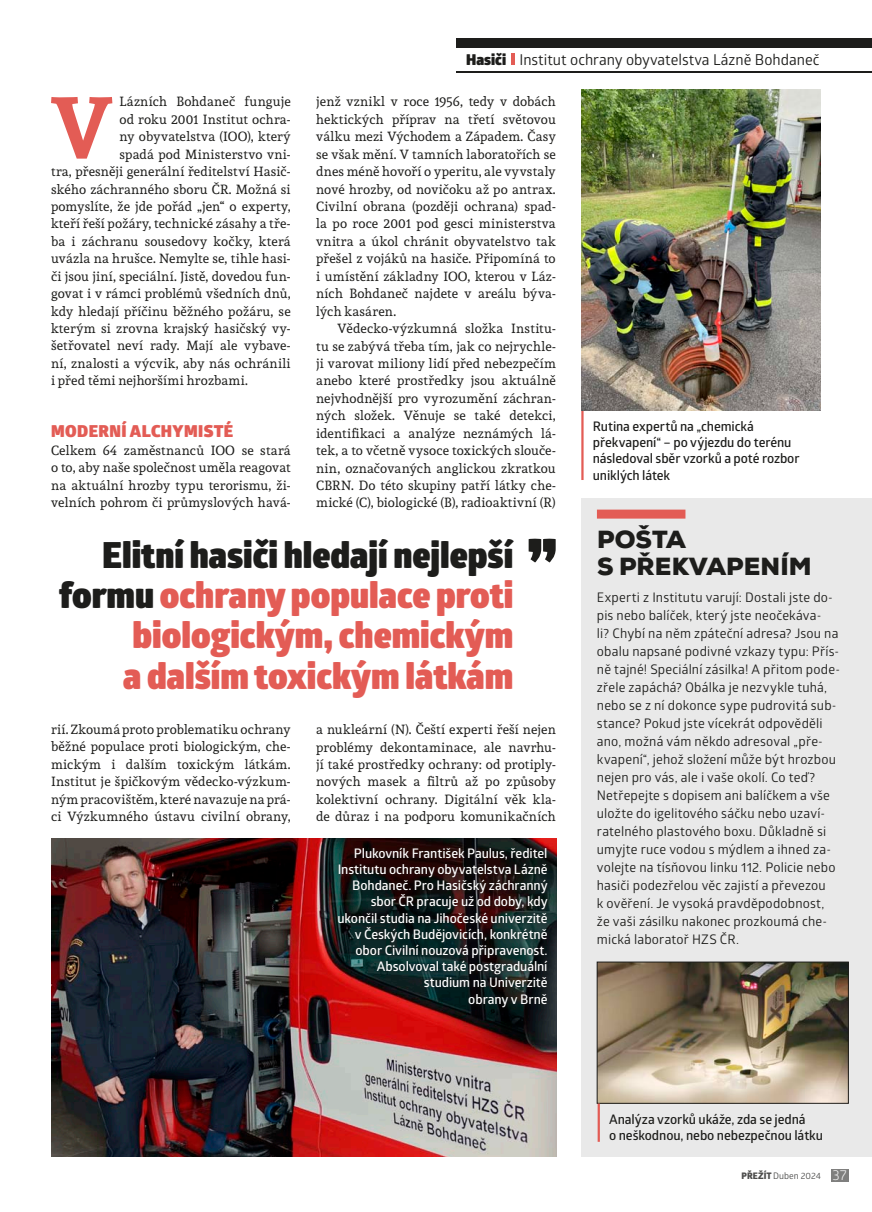
<style>
.page{position:relative;width:872px;height:1212px;background:#fff}
.page>*{position:absolute;margin:0;border:0;box-sizing:border-box;transform-origin:0 0}
.t1{font:700 86.85px "Andada";color:#e35c55}
.t2{font:900 36px/40.3px "Glober";color:#e35c55;text-align:right}
.t3{font:900 24px/27px "Nexa";letter-spacing:.005em;color:#1d1d1b}
.t4{font:900 16.5px "Glober";letter-spacing:.025em;color:#e35c55}
.t5{font:15px "Glober";color:#1d1d1b}
.t6{font:13.2px/17.4px "Andada";letter-spacing:.015em;color:#1d1d1b;text-align:justify}
.t7{font:13.2px/18px "Glober";letter-spacing:.01em;color:#1d1d1b}
.t8{font:600 13.2px/16.2px "Glober";letter-spacing:-.01em;color:#fff;text-align:right}
.t9{font:600 13.2px/16.2px "Glober";letter-spacing:-.005em;color:#1d1d1b}
.t10{font:9px "Glober";color:#4b4b4a}
.s1{font-weight:900}
.s2{color:#1d1d1b}
.s3{font-weight:800}
.s4{font-size:14.1px;color:#fff}
</style>
<div class="page">
<svg style="left:511px;top:53px;width:3px;height:12px"></svg>
<div style="left:457px;top:38px;width:415px;height:10px;background:#1d1d1b"></div>
<hr style="left:457px;top:71px;width:415px;height:1px;background:#1d1d1b">
<div style="left:830px;top:1169px;width:18px;height:12px;background:#7f7f7e"></div>
<svg style="left:528px;top:539px;width:27px;height:23px"></svg>
<div style="left:581px;top:498px;width:291px;height:659px;background:#e9e9e9"></div>
<div style="left:597px;top:510px;width:88px;height:9px;background:#e35c55"></div>
<img style="left:599px;top:964px;width:247px;height:137px">
<div style="left:597px;top:962px;width:251px;height:141px;border:1px solid #1d1d1b"></div>
<hr style="left:597px;top:1103px;width:3px;height:39px;background:#e35c55">
<img style="left:51px;top:838px;width:505px;height:319px">
<hr style="left:581px;top:410px;width:2px;height:70px;background:#e35c55">
<img style="left:581px;top:89px;width:240px;height:322px">
<div style="left:334px;top:843px;width:217px;height:168px;background:#1d1d1b;opacity:.75"></div>
<h1 class="t1" style="left:51px;top:68px;width:63px">V</h1>
<p class="t6" style="left:119px;top:93px;width:173px">Lázních Bohdaneč funguje</p>
<p class="t6" style="left:119px;top:110px;width:173px">od roku 2001 Institut ochra-</p>
<p class="t6" style="left:119px;top:128px;width:173px">ny obyvatelstva (IOO), který</p>
<p class="t6" style="left:119px;top:145px;width:173px">spadá pod Ministerstvo vni-</p>
<p class="t6" style="left:51px;top:162px;width:241px">tra, přesněji generální ředitelství Hasič-</p>
<p class="t6" style="left:51px;top:180px;width:241px">ského záchranného sboru ČR. Možná si</p>
<p class="t6" style="left:51px;top:197px;width:241px">pomyslíte, že jde pořád „jen“ o experty,</p>
<p class="t6" style="left:51px;top:215px;width:241px">kteří řeší požáry, technické zásahy a tře-</p>
<p class="t6" style="left:51px;top:232px;width:241px">ba i záchranu sousedovy kočky, která</p>
<p class="t6" style="left:51px;top:250px;width:241px">uvázla na hrušce. Nemylte se, tihle hasi-</p>
<p class="t6" style="left:51px;top:267px;width:241px">či jsou jiní, speciální. Jistě, dovedou fun-</p>
<p class="t6" style="left:51px;top:285px;width:241px">govat i v rámci problémů všedních dnů,</p>
<p class="t6" style="left:51px;top:302px;width:241px">kdy hledají příčinu běžného požáru, se</p>
<p class="t6" style="left:51px;top:319px;width:241px">kterým si zrovna krajský hasičský vy-</p>
<p class="t6" style="left:51px;top:337px;width:241px">šetřovatel neví rady. Mají ale vybave-</p>
<p class="t6" style="left:51px;top:354px;width:241px">ní, znalosti a výcvik, aby nás ochránili</p>
<p class="t6" style="left:51px;top:372px;width:198px">i před těmi nejhoršími hrozbami.</p>
<p class="t4" style="left:51px;top:418px;width:184px">Moderní alchymisté</p>
<p class="t6" style="left:51px;top:441px;width:241px">Celkem 64 zaměstnanců IOO se stará o to, aby naše společnost uměla reagovat na aktuální hrozby typu terorismu, ži&shy;velních pohrom či průmyslových havá-</p>
<p class="t5" style="left:466px;top:49px;width:355px"><span class="s1">Hasiči</span> Institut ochrany obyvatelstva Lázně Bohdaneč</p>
<p class="t6" style="left:316px;top:93px;width:241px">jenž vznikl v roce 1956, tedy v dobách hektických příprav na třetí světovou válku mezi Východem a Západem. Časy se však mění. V tamních laboratořích se dnes méně hovoří o yperitu, ale vyvstaly nové hrozby, od novičoku až po antrax.<br>Civilní obrana (později ochrana) spad&shy;la po roce 2001 pod gesci ministerstva vnitra a úkol chránit obyvatelstvo tak přešel z vojáků na hasiče. Připomíná to i umístění základny IOO, kterou v Láz&shy;ních Bohdaneč najdete v areálu býva&shy;lých kasáren.</p>
<p class="t6" style="left:316px;top:319px;width:241px;text-indent:21px">Vědecko-výzkumná složka Institu&shy;tu se zabývá třeba tím, jak co nejrychle&shy;ji varovat miliony lidí před nebezpečím anebo které prostředky jsou aktuálně nejvhodnější pro vyrozumění záchran&shy;ných složek. Věnuje se také detekci, identifikaci a analýze neznámých lá&shy;tek, a to včetně vysoce toxických slouče&shy;nin, označovaných anglickou zkratkou CBRN. Do této skupiny patří látky che&shy;mické (C), biologické (B), radioaktivní (R)</p>
<p class="t9" style="left:593px;top:418px;width:208px">Rutina expertů na „chemická překvapení“ – po výjezdu do terénu následoval sběr vzorků a poté rozbor uniklých látek</p>
<h2 class="t2" style="left:59px;top:535px;width:456px"><span class="s2">Elitní hasiči hledají nejlepší formu</span> ochrany populace proti biologickým, chemickým<br>a dalším toxickým látkám</h2>
<p class="t6" style="left:51px;top:720px;width:241px">rií. Zkoumá proto problematiku ochrany běžné populace proti biologickým, che&shy;mickým i dalším toxickým látkám.<br>Institut je špičkovým vědecko-výzkum&shy;ným pracovištěm, které navazuje na prá&shy;ci Výzkumného ústavu civilní obrany,</p>
<p class="t6" style="left:316px;top:720px;width:241px">a nukleární (N). Čeští experti řeší nejen problémy dekontaminace, ale navrhu&shy;jí také prostředky ochrany: od protiply&shy;nových masek a filtrů až po způsoby kolektivní ochrany. Digitální věk kla&shy;de důraz i na podporu komunikačních</p>
<p class="t8" style="left:337px;top:845px;width:212px">Plukovník František Paulus, ředitel<br>Institutu ochrany obyvatelstva Lázně<br>Bohdaneč. Pro Hasičský záchranný sbor ČR pracuje už od doby, kdy ukončil studia na Jihočeské univerzitě v Českých Budějovicích, konkrétně obor Civilní nouzová připravenost.<br>Absolvoval také postgraduální studium na Univerzitě<br>obrany v Brně</p>
<h3 class="t3" style="left:597px;top:526px;width:216px">POŠTA<br>S PŘEKVAPENÍM</h3>
<p class="t7" style="left:597px;top:588px;width:245px">Experti z Institutu varují: Dostali jste do&shy;pis nebo balíček, který jste neočekáva-<br>li? Chybí na něm zpáteční adresa? Jsou na obalu napsané podivné vzkazy typu: Přís&shy;ně tajné! Speciální zásilka! A přitom pode&shy;zřele zapáchá? Obálka je nezvykle tuhá, nebo se z ní dokonce sype pudrovitá sub&shy;stance? Pokud jste vícekrát odpověděli ano, možná vám někdo adresoval „pře&shy;kvapení“, jehož složení může být hrozbou nejen pro vás, ale i vaše okolí. Co teď?<br>Netřepejte s dopisem ani balíčkem a vše uložte do igelitového sáčku nebo uzaví&shy;ratelného plastového boxu. Důkladně si umyjte ruce vodou s mýdlem a ihned za&shy;volejte na tísňovou linku 112. Policie nebo hasiči podezřelou věc zajistí a převezou<br>k ověření. Je vysoká pravděpodobnost, že vaši zásilku nakonec prozkoumá che&shy;mická laboratoř HZS ČR.</p>
<p class="t9" style="left:609px;top:1111px;width:215px">Analýza vzorků ukáže, zda se jedná<br>o neškodnou, nebo nebezpečnou látku</p>
<p class="t10" style="left:741px;top:1169px;width:107px"><span class="s3">Přežít</span> Duben 2024 <span class="s4">37</span></p>
</div>
